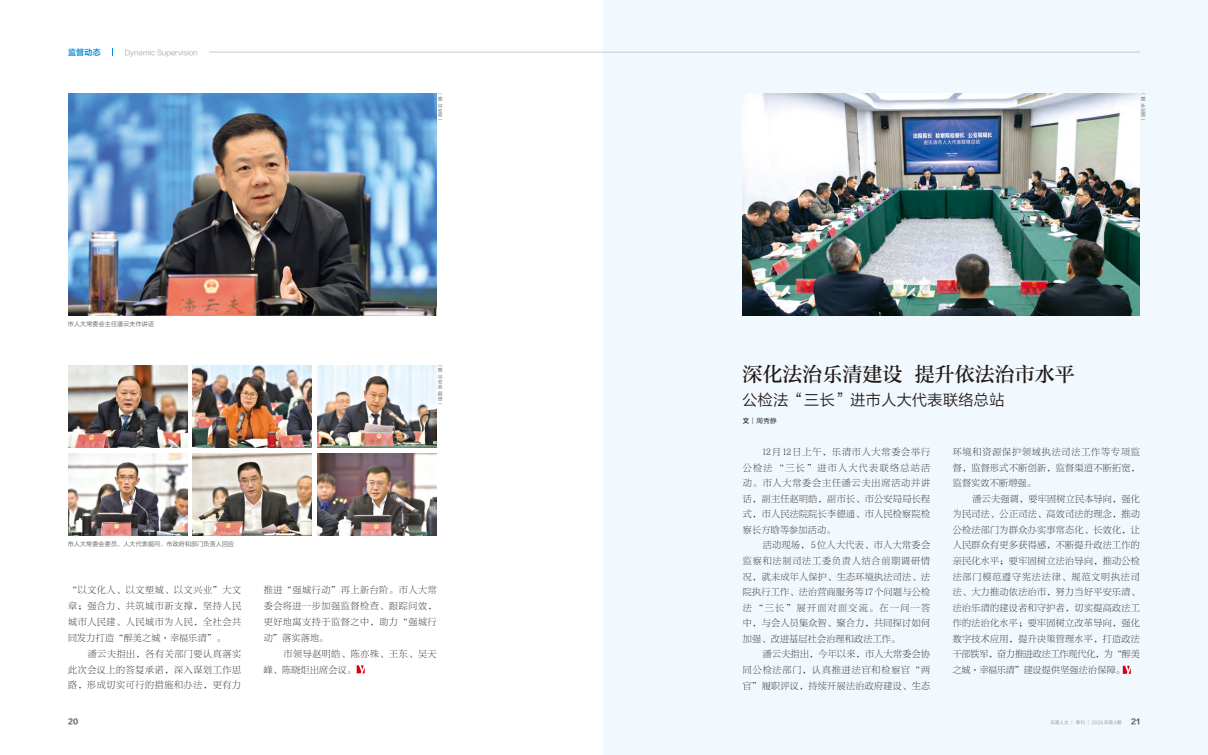
<style>
.page{position:relative;width:1208px;height:755px;background:#fff}
.page>*{position:absolute;margin:0;border:0;box-sizing:border-box;transform-origin:0 0}
.t1{font:20px "FZZHUNYSJW GB1 0";color:#231916}
.t2{font:15px "FZLTXIHJW GB1 0";letter-spacing:.03em;color:#231916}
.t3{font:9px/15.6px "FZNBSJW GB1 0";letter-spacing:.04em;color:#231916;text-align:justify}
.t4{font:9px/15.8px "FZNBSJW GB1 0";letter-spacing:.065em;color:#231916}
.t5{font:8px "FZLTZCHJW GB1 0";color:#008cd6}
.t6{font:7.4px "FZLTCHJW GB1 0";color:#595857}
.t7{font:7px "FZLTXIHJW GB1 0";color:#9f9fa0}
.t8{font:6.5px "FZLTXIHJW GB1 0";color:#231916}
.t9{font:6px "FZLTXIHJW GB1 0";letter-spacing:.03em;color:#595857}
.t10{font:4.5px "FZLTXIHJW GB1 0";letter-spacing:.055em;color:#595857}
.t11{font:4.5px "FZLTXIHJW GB1 0";letter-spacing:.03em;color:#898989}
.s1{font-family:"FZLTZHJW GB1 0"}
</style>
<div class="page">
<div style="left:604px;top:0;width:604px;height:754px;background:#f1f9fe"></div>
<hr style="left:209px;top:52px;width:931px;height:1px;background:#c9c9ca">
<img style="left:68px;top:94px;width:369px;height:221px">
<img style="left:68px;top:453px;width:119px;height:82px">
<img style="left:193px;top:453px;width:119px;height:82px">
<img style="left:317px;top:453px;width:120px;height:82px">
<img style="left:68px;top:365px;width:119px;height:82px">
<img style="left:193px;top:365px;width:119px;height:82px">
<img style="left:317px;top:365px;width:120px;height:82px">
<img style="left:743px;top:94px;width:397px;height:221px">
<svg style="left:357px;top:665px;width:8px;height:8px"></svg>
<svg style="left:1122px;top:665px;width:8px;height:8px"></svg>
<p class="t5" style="left:68px;top:48px;width:34px">监督动态</p>
<p class="t7" style="left:125px;top:48px;width:75px">Dynamic Supervision</p>
<p class="t10" style="left:438px;top:122px;width:32px;rotate:-90deg">（陈尚云 摄）</p>
<p class="t9" style="left:68px;top:320px;width:88px">市人大常委会主任潘云夫作讲话</p>
<p class="t10" style="left:438px;top:405px;width:44px;rotate:-90deg">（组图: 陈尚云 摄）</p>
<p class="t9" style="left:68px;top:540px;width:168px">市人大常委会委员、人大代表提问，市政府和部门负责人回应</p>
<p class="t3" style="left:68px;top:582px;width:174px">“以文化人、以文塑城、以文兴业”大文章；强合力、共筑城市新支撑，坚持人民城市人民建、人民城市为人民，全社会共同发力打造“醉美之城·幸福乐清”。</p>
<p class="t3" style="left:68px;top:645px;width:174px;text-indent:20px">潘云夫指出，各有关部门要认真落实此次会议上的答复承诺，深入谋划工作思路，形成切实可行的措施和办法，更有力</p>
<p class="t3" style="left:264px;top:582px;width:174px">推进“强城行动”再上新台阶。市人大常委会将进一步加强监督检查、跟踪问效，更好地寓支持于监督之中，助力“强城行动”落实落地。</p>
<p class="t4" style="left:264px;top:645px;width:174px;text-indent:20px">市领导赵明皓、陈亦殊、王东、吴天峰、陈晓炬出席会议。</p>
<p class="t10" style="left:1141px;top:122px;width:32px;rotate:-90deg">（连祝宇 摄）</p>
<h1 class="t1" style="left:742px;top:362px;width:334px">深化法治乐清建设 提升依法治市水平</h1>
<h2 class="t2" style="left:742px;top:391px;width:263px">公检法“三长”进市人大代表联络总站</h2>
<p class="t8" style="left:742px;top:417px;width:35px"><span class="s1">文</span>│周秀静</p>
<p class="t3" style="left:743px;top:444px;width:189px;text-indent:20px">12月 12日上午，乐清市人大常委会举行公检法 “三长 ”进市人大代表联络总站活动。市人大常委会主任潘云夫出席活动并讲话，副主任赵明皓，副市长、市公安局局长程式，市人民法院院长李德通、市人民检察院检察长方晗等参加活动。</p>
<p class="t3" style="left:743px;top:537px;width:189px;text-indent:20px">活动现场， 5位人大代表、市人大常委会监察和法制司法工委负责人结合前期调研情况，就未成年人保护、生态环境执法司法、法院执行工作、法治营商服务等 17个问题与公检法 “三长 ”展开面对面交流。在一问一答中，与会人员集众智、聚合力，共同探讨如何加强、改进基层社会治理和政法工作。</p>
<p class="t3" style="left:743px;top:646px;width:189px;text-indent:20px">潘云夫指出，今年以来，市人大常委会协同公检法部门，认真推进法官和检察官“两官”履职评议，持续开展法治政府建设、生态</p>
<p class="t3" style="left:952px;top:444px;width:189px">环境和资源保护领域执法司法工作等专项监督，监督形式不断创新，监督渠道不断拓宽，监督实效不断增强。</p>
<p class="t3" style="left:952px;top:490px;width:189px;text-indent:20px">潘云夫强调，要牢固树立民本导向，强化为民司法、公正司法、高效司法的理念，推动公检法部门为群众办实事常态化、长效化，让人民群众有更多获得感，不断提升政法工作的亲民化水平；要牢固树立法治导向，推动公检法部门模范遵守宪法法律、规范文明执法司法、大力推动依法治市，努力当好平安乐清、法治乐清的建设者和守护者，切实提高政法工作的法治化水平；要牢固树立改革导向，强化数字技术应用，提升决策管理水平，打造政法干部铁军，奋力推进政法工作现代化，为“醉美之城·幸福乐清”建设提供坚强法治保障。</p>
<p class="t6" style="left:68px;top:716px;width:12px">20</p>
<p class="t6" style="left:1131px;top:716px;width:11px">21</p>
<p class="t11" style="left:1050px;top:719px;width:73px">乐清人大 │ 季刊 │ 2024年第4期</p>
</div>
